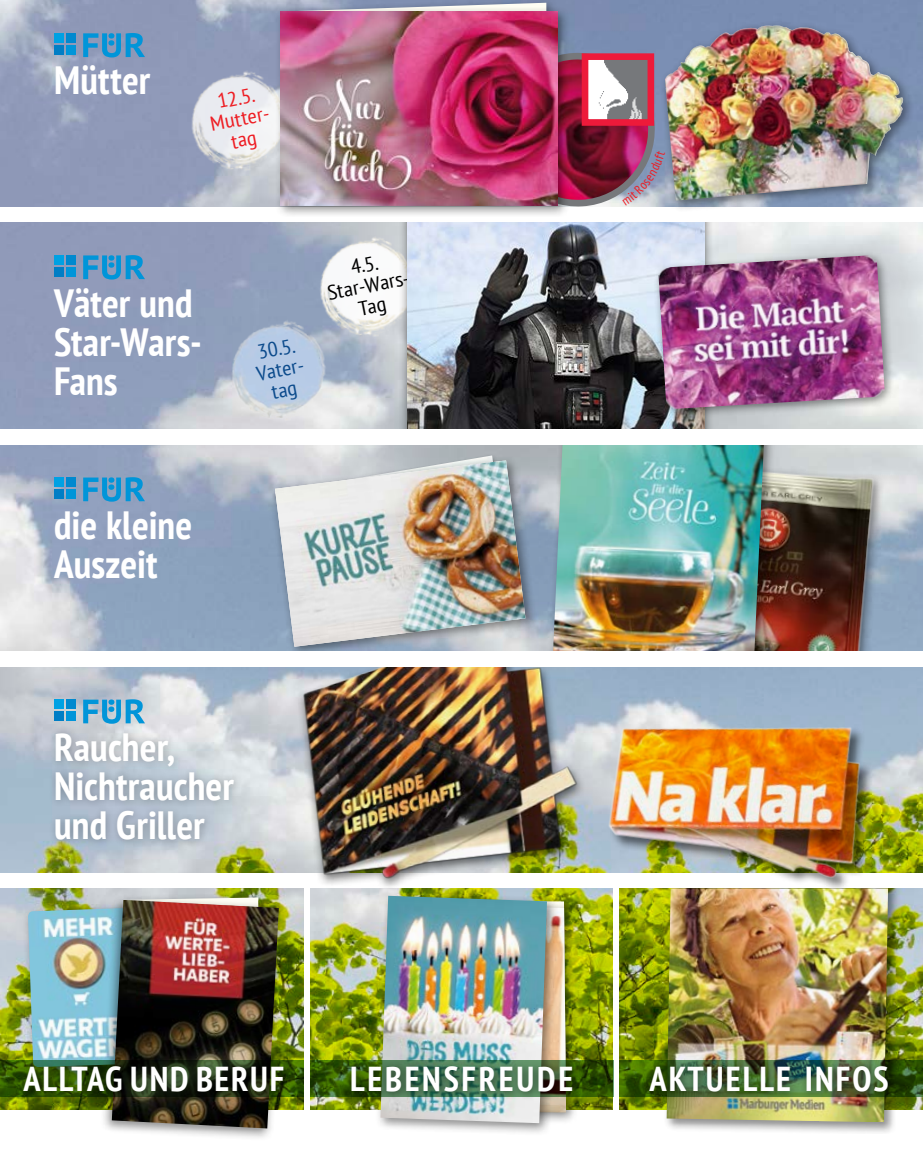
<style>
.page{position:relative;width:923px;height:1160px;background:#fff}
.page>*{position:absolute;margin:0;border:0;box-sizing:border-box;transform-origin:0 0}
.t1{font:700 condensed 39.3px/39px "PT Sans";letter-spacing:.005em;color:#fff}
.t2{font:700 condensed 34.5px "PT Sans";letter-spacing:.06em;color:#fff}
.t3{font:700 condensed 34.5px "PT Sans";letter-spacing:.08em;color:#fff}
.t4{font:condensed 20.25px/21px "PT Sans";color:#000;text-align:center;scale:1.11 1}
.t5{font:condensed 20.25px/21px "PT Sans";color:#ee1d23;text-align:center;scale:1.11 1}
.t6{font:condensed 20.25px/21px "PT Sans";color:#0c4b8c;text-align:center;scale:1.11 1}
</style>
<div class="page">
<img style="left:0;top:0;width:922px;height:873px">
<div style="left:49px;top:725px;width:194px;height:123px;background:#000;opacity:.26"></div>
<div style="left:66px;top:699px;width:9px;height:9px;background:#0089cf"></div>
<div style="left:54px;top:699px;width:9px;height:9px;background:#00a1e3"></div>
<div style="left:54px;top:711px;width:9px;height:9px;background:#007ec5"></div>
<div style="left:66px;top:711px;width:9px;height:9px;background:#0095d9"></div>
<svg style="left:83px;top:699px;width:62px;height:24px"></svg>
<div style="left:278px;top:666px;width:240px;height:6px;background:#96acc2"></div>
<img style="left:298px;top:666px;width:292px;height:221px">
<img style="left:598px;top:679px;width:291px;height:209px">
<div style="left:0;top:207px;width:922px;height:15px;background:#fff"></div>
<img style="left:181px;top:62px;width:94px;height:122px">
<div style="left:66px;top:33px;width:9px;height:9px;background:#0089cf"></div>
<div style="left:54px;top:33px;width:9px;height:9px;background:#00a1e3"></div>
<div style="left:54px;top:45px;width:9px;height:9px;background:#007ec5"></div>
<div style="left:66px;top:45px;width:9px;height:9px;background:#0095d9"></div>
<svg style="left:83px;top:33px;width:62px;height:24px"></svg>
<div style="left:659px;top:20px;width:255px;height:193px;background:#000;opacity:.45"></div>
<img style="left:665px;top:25px;width:238px;height:176px">
<div style="left:279px;top:0;width:279px;height:24px;background:#000;opacity:.45"></div>
<svg style="left:281px;top:3px;width:265px;height:3px"></svg>
<div style="left:275px;top:6px;width:294px;height:211px;background:#000;opacity:.45"></div>
<img style="left:281px;top:12px;width:276px;height:193px">
<div style="left:66px;top:477px;width:9px;height:9px;background:#0089cf"></div>
<div style="left:54px;top:477px;width:9px;height:9px;background:#00a1e3"></div>
<div style="left:54px;top:489px;width:9px;height:9px;background:#007ec5"></div>
<div style="left:66px;top:489px;width:9px;height:9px;background:#0095d9"></div>
<svg style="left:83px;top:477px;width:62px;height:24px"></svg>
<div style="left:271px;top:453px;width:232px;height:47px;background:#000;opacity:.45"></div>
<div style="left:269px;top:455px;width:268px;height:203px;background:#000;opacity:.45"></div>
<img style="left:275px;top:460px;width:250px;height:186px">
<div style="left:693px;top:462px;width:192px;height:204px;background:#000;opacity:.45"></div>
<img style="left:778px;top:463px;width:98px;height:188px">
<div style="left:546px;top:444px;width:232px;height:222px;background:#000;opacity:.45"></div>
<img style="left:552px;top:444px;width:211px;height:207px">
<div style="left:0;top:651px;width:922px;height:15px;background:#fff"></div>
<div style="left:66px;top:255px;width:9px;height:9px;background:#0089cf"></div>
<div style="left:54px;top:255px;width:9px;height:9px;background:#00a1e3"></div>
<div style="left:54px;top:267px;width:9px;height:9px;background:#007ec5"></div>
<div style="left:66px;top:267px;width:9px;height:9px;background:#0095d9"></div>
<svg style="left:83px;top:255px;width:62px;height:24px"></svg>
<img style="left:222px;top:312px;width:117px;height:117px">
<img style="left:310px;top:228px;width:89px;height:121px">
<div style="left:399px;top:222px;width:315px;height:222px;background:#000;opacity:.55"></div>
<img style="left:407px;top:222px;width:297px;height:207px">
<div style="left:653px;top:250px;width:241px;height:168px;background:#000;opacity:.44"></div>
<img style="left:658px;top:255px;width:226px;height:154px">
<div style="left:0;top:429px;width:922px;height:15px;background:#fff"></div>
<img style="left:310px;top:888px;width:303px;height:222px">
<div style="left:523px;top:895px;width:55px;height:229px;background:#000;opacity:.45"></div>
<img style="left:558px;top:907px;width:8px;height:205px">
<div style="left:374px;top:890px;width:184px;height:245px;background:#000;opacity:.45"></div>
<img style="left:380px;top:895px;width:167px;height:228px">
<svg style="left:310px;top:1060px;width:303px;height:37px;background:#2f5405"></svg>
<div style="left:345px;top:1059px;width:236px;height:41px;background:#000;opacity:.55"></div>
<img style="left:0;top:888px;width:303px;height:222px">
<div style="left:22px;top:902px;width:122px;height:177px;background:#000;opacity:.45"></div>
<img style="left:28px;top:908px;width:72px;height:152px">
<div style="left:120px;top:891px;width:150px;height:28px;background:#000;opacity:.45"></div>
<div style="left:100px;top:894px;width:185px;height:246px;background:#000;opacity:.45"></div>
<img style="left:112px;top:899px;width:167px;height:229px">
<svg style="left:0;top:1060px;width:303px;height:37px"></svg>
<div style="left:18px;top:1060px;width:276px;height:41px;background:#000;opacity:.55"></div>
<img style="left:619px;top:888px;width:303px;height:222px">
<div style="left:662px;top:888px;width:239px;height:246px;background:#000;opacity:.44"></div>
<img style="left:666px;top:888px;width:222px;height:234px">
<svg style="left:619px;top:1060px;width:303px;height:37px;background:#325708"></svg>
<div style="left:643px;top:1059px;width:253px;height:41px;background:#000;opacity:.55"></div>
<img style="left:500px;top:52px;width:165px;height:158px">
<p class="t1" style="left:54px;top:60px;width:98px">Mütter</p>
<p class="t5" style="left:204px;top:93px;width:59px;rotate:-11deg">12.5.<br>Mutter&shy;tag</p>
<p class="t1" style="left:54px;top:282px;width:149px">Väter und<br>Star-Wars-<br>Fans</p>
<p class="t6" style="left:251px;top:342px;width:48px;rotate:-11deg">30.5.<br>Vater&shy;tag</p>
<p class="t4" style="left:322px;top:262px;width:79px;rotate:-11deg">4.5.<br>Star-Wars-<br>Tag</p>
<p class="t1" style="left:54px;top:504px;width:140px">die kleine<br>Auszeit</p>
<p class="t1" style="left:54px;top:726px;width:181px">Raucher,<br>Nichtraucher und Griller</p>
<p class="t2" style="left:23px;top:1055px;width:262px">ALLTAG UND BERUF</p>
<p class="t3" style="left:350px;top:1055px;width:225px">LEBENSFREUDE</p>
<p class="t2" style="left:649px;top:1055px;width:241px">AKTUELLE INFOS</p>
</div>
